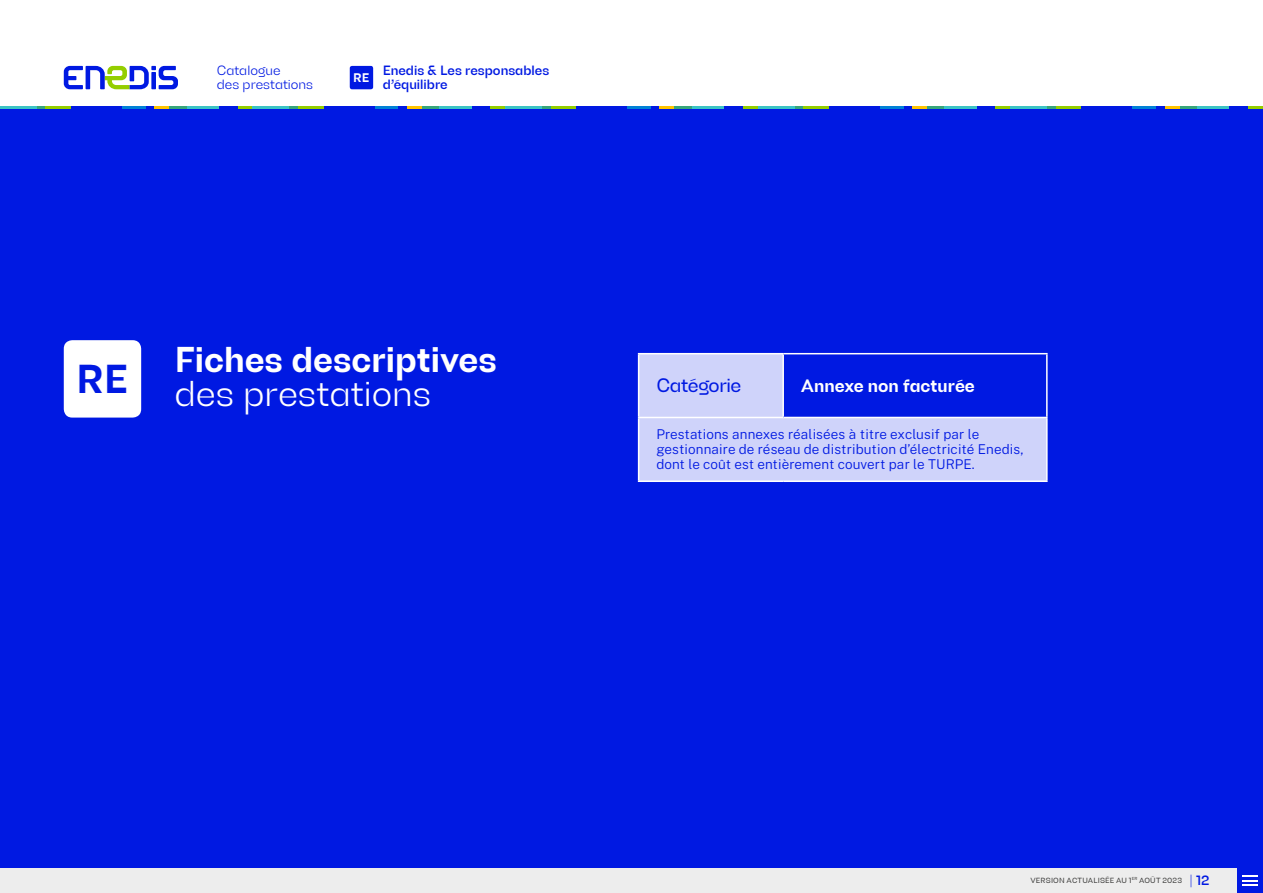
<style>
.page{position:relative;width:1263px;height:893px;background:#fff}
.page>*{position:absolute;margin:0;border:0;box-sizing:border-box;transform-origin:0 0}
.t1{font:700 40.5px "Enedis";color:#0019e2}
.t2{font:700 36px "Enedis";color:#fff}
.t3{font:300 36px "Enedis";color:#fff}
.description-b{font:19.5px "Enedis";letter-spacing:-.02em;color:#0019e2}
.t4{font:700 19.5px "Enedis";color:#fff;scale:3 1}
.t5{font:700 18px "Enedis";color:#fff}
.PRÉAMBULE{font:300 13.5px/15px "Public Sans";letter-spacing:.01em;color:#0019e2}
.t6{font:500 13.5px/14.1px "Enedis";color:#0019e2}
.t7{font:300 13.5px/14.1px "Enedis";color:#0019e2}
.t8{font:700 12.6px "Enedis";color:#fff}
.t9{font:7.5px "Enedis";letter-spacing:.025em;color:#3c3c3b}
.s1{font-weight:100}
</style>
<div class="page">
<svg style="left:64px;top:66px;width:114px;height:23px"></svg>
<svg style="left:37px;top:106px;width:8px;height:3px"></svg>
<hr style="left:45px;top:106px;width:26px;height:3px;background:#94ce00">
<hr style="left:169px;top:106px;width:18px;height:3px;background:#36a57b">
<svg style="left:146px;top:106px;width:8px;height:3px"></svg>
<hr style="left:154px;top:106px;width:15px;height:3px;background:#ffc400">
<hr style="left:122px;top:106px;width:24px;height:3px;background:#0081d6">
<hr style="left:187px;top:106px;width:32px;height:3px;background:#3bc3c4">
<hr style="left:219px;top:106px;width:19px;height:3px;background:#0019e2">
<hr style="left:238px;top:106px;width:15px;height:3px;background:#94ce00">
<hr style="left:71px;top:106px;width:51px;height:3px;background:#0019e2">
<hr style="left:0;top:106px;width:37px;height:3px;background:#3bc3c4">
<svg style="left:289px;top:106px;width:9px;height:3px"></svg>
<hr style="left:298px;top:106px;width:26px;height:3px;background:#94ce00">
<hr style="left:422px;top:106px;width:17px;height:3px;background:#36a57b">
<svg style="left:398px;top:106px;width:9px;height:3px"></svg>
<hr style="left:407px;top:106px;width:15px;height:3px;background:#ffc400">
<hr style="left:374px;top:106px;width:24px;height:3px;background:#0081d6">
<hr style="left:439px;top:106px;width:33px;height:3px;background:#3bc3c4">
<hr style="left:472px;top:106px;width:18px;height:3px;background:#0019e2">
<hr style="left:490px;top:106px;width:15px;height:3px;background:#94ce00">
<hr style="left:324px;top:106px;width:50px;height:3px;background:#0019e2">
<hr style="left:253px;top:106px;width:36px;height:3px;background:#3bc3c4">
<svg style="left:542px;top:106px;width:9px;height:3px"></svg>
<hr style="left:551px;top:106px;width:25px;height:3px;background:#94ce00">
<hr style="left:674px;top:106px;width:18px;height:3px;background:#36a57b">
<svg style="left:651px;top:106px;width:8px;height:3px"></svg>
<hr style="left:659px;top:106px;width:15px;height:3px;background:#ffc400">
<hr style="left:627px;top:106px;width:24px;height:3px;background:#0081d6">
<hr style="left:692px;top:106px;width:32px;height:3px;background:#3bc3c4">
<hr style="left:724px;top:106px;width:19px;height:3px;background:#0019e2">
<hr style="left:743px;top:106px;width:15px;height:3px;background:#94ce00">
<hr style="left:576px;top:106px;width:51px;height:3px;background:#0019e2">
<hr style="left:505px;top:106px;width:37px;height:3px;background:#3bc3c4">
<svg style="left:794px;top:106px;width:9px;height:3px"></svg>
<hr style="left:803px;top:106px;width:26px;height:3px;background:#94ce00">
<hr style="left:927px;top:106px;width:18px;height:3px;background:#36a57b">
<svg style="left:903px;top:106px;width:9px;height:3px"></svg>
<hr style="left:912px;top:106px;width:15px;height:3px;background:#ffc400">
<hr style="left:880px;top:106px;width:23px;height:3px;background:#0081d6">
<hr style="left:945px;top:106px;width:32px;height:3px;background:#3bc3c4">
<hr style="left:977px;top:106px;width:18px;height:3px;background:#0019e2">
<hr style="left:995px;top:106px;width:15px;height:3px;background:#94ce00">
<hr style="left:829px;top:106px;width:51px;height:3px;background:#0019e2">
<hr style="left:758px;top:106px;width:36px;height:3px;background:#3bc3c4">
<svg style="left:1047px;top:106px;width:9px;height:3px"></svg>
<hr style="left:1056px;top:106px;width:25px;height:3px;background:#94ce00">
<hr style="left:1179px;top:106px;width:18px;height:3px;background:#36a57b">
<svg style="left:1156px;top:106px;width:9px;height:3px"></svg>
<hr style="left:1165px;top:106px;width:14px;height:3px;background:#ffc400">
<hr style="left:1132px;top:106px;width:24px;height:3px;background:#0081d6">
<hr style="left:1197px;top:106px;width:32px;height:3px;background:#3bc3c4">
<hr style="left:1229px;top:106px;width:19px;height:3px;background:#0019e2">
<hr style="left:1248px;top:106px;width:15px;height:3px;background:#94ce00">
<hr style="left:1081px;top:106px;width:51px;height:3px;background:#0019e2">
<hr style="left:1010px;top:106px;width:37px;height:3px;background:#3bc3c4">
<div style="left:0;top:867px;width:1263px;height:26px;background:#ededed"></div>
<div style="left:1237px;top:867px;width:26px;height:26px;background:#0019e2"></div>
<div style="left:350px;top:66px;width:23px;height:23px;background:#0019e2;border-radius:2px"></div>
<div style="left:0;top:109px;width:1263px;height:758px;background:#0019e2"></div>
<div style="left:639px;top:354px;width:407px;height:126px;background:#cfd3fa"></div>
<div style="left:783px;top:354px;width:264px;height:63px;background:#0019e2"></div>
<hr style="left:638px;top:353px;width:145px;height:1px;background:#fff">
<hr style="left:638px;top:354px;width:1px;height:63px;background:#fff">
<hr style="left:783px;top:353px;width:264px;height:1px;background:#fff">
<hr style="left:782px;top:354px;width:2px;height:63px;background:#fff">
<hr style="left:1046px;top:354px;width:1px;height:63px;background:#fff">
<hr style="left:638px;top:417px;width:145px;height:1px;background:#fff">
<hr style="left:638px;top:418px;width:1px;height:62px;background:#fff">
<hr style="left:783px;top:417px;width:264px;height:1px;background:#fff">
<hr style="left:1046px;top:418px;width:1px;height:62px;background:#fff">
<hr style="left:638px;top:480px;width:145px;height:2px;background:#fff">
<hr style="left:783px;top:480px;width:264px;height:2px;background:#fff">
<div style="left:64px;top:340px;width:77px;height:78px;background:#fff;border-radius:9px"></div>
<p class="t7" style="left:217px;top:63px;width:98px">Catalogue<br>des prestations</p>
<p class="t8" style="left:353px;top:70px;width:18px">RE</p>
<p class="t6" style="left:383px;top:64px;width:168px">Enedis &amp; Les responsables d’équilibre</p>
<p class="t1" style="left:76px;top:356px;width:53px">RE</p>
<p class="t2" style="left:174px;top:339px;width:324px">Fiches descriptives</p>
<p class="t3" style="left:174px;top:373px;width:258px">des prestations</p>
<p class="description-b" style="left:656px;top:374px;width:87px">Catégorie</p>
<p class="t5" style="left:801px;top:375px;width:175px">Annexe non facturée</p>
<p class="PRÉAMBULE" style="left:656px;top:426px;width:369px">Prestations annexes réalisées à titre exclusif par le gestionnaire de réseau de distribution d’électricité Enedis, dont le coût est entièrement couvert par le TURPE.</p>
<p class="t6" style="left:1189px;top:873px;width:22px"><span class="s1">|</span> 12</p>
<p class="t9" style="left:1030px;top:876px;width:153px">VERSION ACTUALISÉE AU 1<sup>ER</sup> AOÛT 2023</p>
<h3 class="t4" style="left:1240px;top:869px;width:9px">---</h3>
</div>
